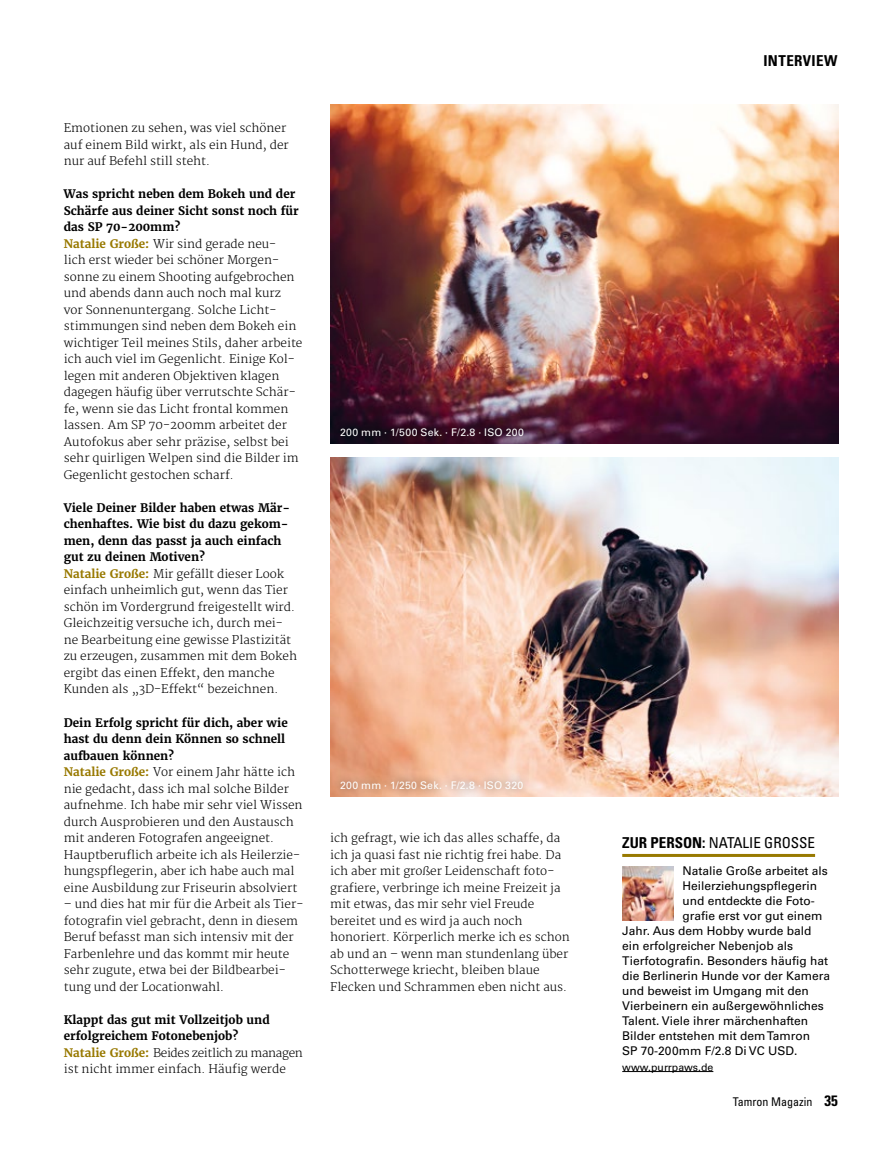
<style>
.page{position:relative;width:893px;height:1149px;background:#fff}
.page>*{position:absolute;margin:0;border:0;box-sizing:border-box;transform-origin:0 0}
.t1{font:condensed 15px "Univers LT Std";color:#000}
.t2{font:700 condensed 15px "Univers LT Std";color:#000}
.t3{font:12px "Univers LT Std";color:#000}
.t4{font:condensed 12px "Univers LT Std";color:#000}
.t5{font:300 11.7px/16.5px "Merriweather";color:#000}
.t6{font:700 11.7px/16.5px "Merriweather";color:#000}
.t7{font:10.5px "Univers LT Std";letter-spacing:.025em;color:#fff}
.t8{font:10.5px "Univers LT Std";color:#000}
.s1{font-weight:700}
.s2{font-weight:700;color:#987900}
.s3{color:#987900}
.s4{font-weight:300}
.s5{font-weight:700;font-size:15px}
</style>
<div class="page">
<img style="left:330px;top:105px;width:509px;height:338px">
<img style="left:330px;top:457px;width:509px;height:339px">
<hr style="left:622px;top:853px;width:193px;height:3px;background:#987900">
<hr style="left:622px;top:1070px;width:91px;height:1px;background:#000">
<img style="left:622px;top:866px;width:52px;height:54px">
<div style="left:332px;top:772px;width:199px;height:25px;background:#000;opacity:.5"></div>
<div style="left:332px;top:419px;width:200px;height:25px;background:#000;opacity:.5"></div>
<p class="t5" style="left:64px;top:120px;width:227px">Emotionen zu sehen, was viel schöner auf einem Bild wirkt, als ein Hund, der nur auf Befehl still steht.</p>
<p class="t5" style="left:64px;top:186px;width:240px"><span class="s1">Was spricht neben dem Bokeh und der Schärfe aus deiner Sicht sonst noch für das SP 70-200mm?<br></span><span class="s2">Natalie Große:</span> Wir sind gerade neu-<br>lich erst wieder bei schöner Morgen&shy;sonne zu einem Shooting aufgebrochen und abends dann auch noch mal kurz vor Sonnenuntergang. Solche Licht&shy;stimmungen sind neben dem Bokeh ein wichtiger Teil meines Stils, daher arbeite ich auch viel im Gegenlicht. Einige Kol&shy;legen mit anderen Objektiven klagen dagegen häufig über verrutschte Schär&shy;fe, wenn sie das Licht frontal kommen lassen. Am SP 70-200mm arbeitet der Autofokus aber sehr präzise, selbst bei sehr quirligen Welpen sind die Bilder im Gegenlicht gestochen scharf.</p>
<p class="t5" style="left:64px;top:499px;width:235px"><span class="s1">Viele Deiner Bilder haben etwas Mär&shy;chenhaftes. Wie bist du dazu gekom&shy;men, denn das passt ja auch einfach gut zu deinen Motiven?<br></span><span class="s2">Natalie Große:</span> Mir gefällt dieser Look einfach unheimlich gut, wenn das Tier schön im Vordergrund freigestellt wird.<br>Gleichzeitig versuche ich, durch mei&shy;ne Bearbeitung eine gewisse Plastizität zu erzeugen, zusammen mit dem Bokeh ergibt das einen Effekt, den manche Kunden als „3D-Effekt“ bezeichnen.</p>
<p class="t5" style="left:64px;top:714px;width:240px"><span class="s1">Dein Erfolg spricht für dich, aber wie hast du denn dein Können so schnell aufbauen können?<br></span><span class="s2">Natalie Große:</span> Vor einem Jahr hätte ich nie gedacht, dass ich mal solche Bilder aufnehme. Ich habe mir sehr viel Wissen durch Ausprobieren und den Austausch mit anderen Fotografen angeeignet.<br>Hauptberuflich arbeite ich als Heilerzie&shy;hungspflegerin, aber ich habe auch mal eine Ausbildung zur Friseurin absolviert</p>
<p class="t5" style="left:64px;top:895px;width:241px">– und dies hat mir für die Arbeit als Tier&shy;fotografin viel gebracht, denn in diesem Beruf befasst man sich intensiv mit der Farbenlehre und das kommt mir heute sehr zugute, etwa bei der Bildbearbei&shy;tung und der Locationwahl.</p>
<p class="t6" style="left:64px;top:1010px;width:241px">Klappt das gut mit Vollzeitjob und erfolgreichem Fotonebenjob?<br><span class="s3">Natalie Große:</span> <span class="s4">Beides zeitlich zu managen ist nicht immer einfach. Häufig werde</span></p>
<p class="t7" style="left:340px;top:425px;width:185px">200 mm · 1/500 Sek. · F/2.8 · ISO 200</p>
<p class="t7" style="left:340px;top:779px;width:185px">200 mm · 1/250 Sek. · F/2.8 · ISO 320</p>
<p class="t2" style="left:764px;top:52px;width:14px">INTERVIEW</p>
<p class="t5" style="left:330px;top:829px;width:241px">ich gefragt, wie ich das alles schaffe, da ich ja quasi fast nie richtig frei habe. Da ich aber mit großer Leidenschaft foto&shy;grafiere, verbringe ich meine Freizeit ja mit etwas, das mir sehr viel Freude bereitet und es wird ja auch noch honoriert. Körperlich merke ich es schon ab und an – wenn man stundenlang über Schotterwege kriecht, bleiben blaue Flecken und Schrammen eben nicht aus.</p>
<p class="t1" style="left:622px;top:832px;width:194px"><span class="s1">ZUR PERSON:</span> NATALIE GROSSE</p>
<p class="t3" style="left:682px;top:863px;width:147px">Natalie Große arbeitet als</p>
<p class="t3" style="left:682px;top:878px;width:136px">Heilerziehungspflegerin</p>
<p class="t3" style="left:682px;top:893px;width:134px">und entdeckte die Foto-</p>
<p class="t3" style="left:682px;top:908px;width:142px">grafie erst vor gut einem</p>
<p class="t3" style="left:622px;top:923px;width:191px">Jahr. Aus dem Hobby wurde bald</p>
<p class="t3" style="left:622px;top:938px;width:172px">ein erfolgreicher Nebenjob als</p>
<p class="t3" style="left:622px;top:953px;width:207px">Tierfotografin. Besonders häufig hat</p>
<p class="t3" style="left:622px;top:968px;width:209px">die Berlinerin Hunde vor der Kamera</p>
<p class="t3" style="left:622px;top:983px;width:188px">und beweist im Umgang mit den</p>
<p class="t3" style="left:622px;top:998px;width:203px">Vierbeinern ein außergewöhnliches</p>
<p class="t3" style="left:622px;top:1013px;width:187px">Talent. Viele ihrer märchenhaften</p>
<p class="t3" style="left:622px;top:1028px;width:189px">Bilder entstehen mit dem Tamron</p>
<p class="t3" style="left:622px;top:1043px;width:177px">SP 70-200mm F/2.8 Di VC USD.</p>
<p class="t8" style="left:622px;top:1060px;width:93px">www.purrpaws.de</p>
<p class="t4" style="left:733px;top:1094px;width:107px">Tamron Magazin <span class="s5">35</span></p>
</div>
